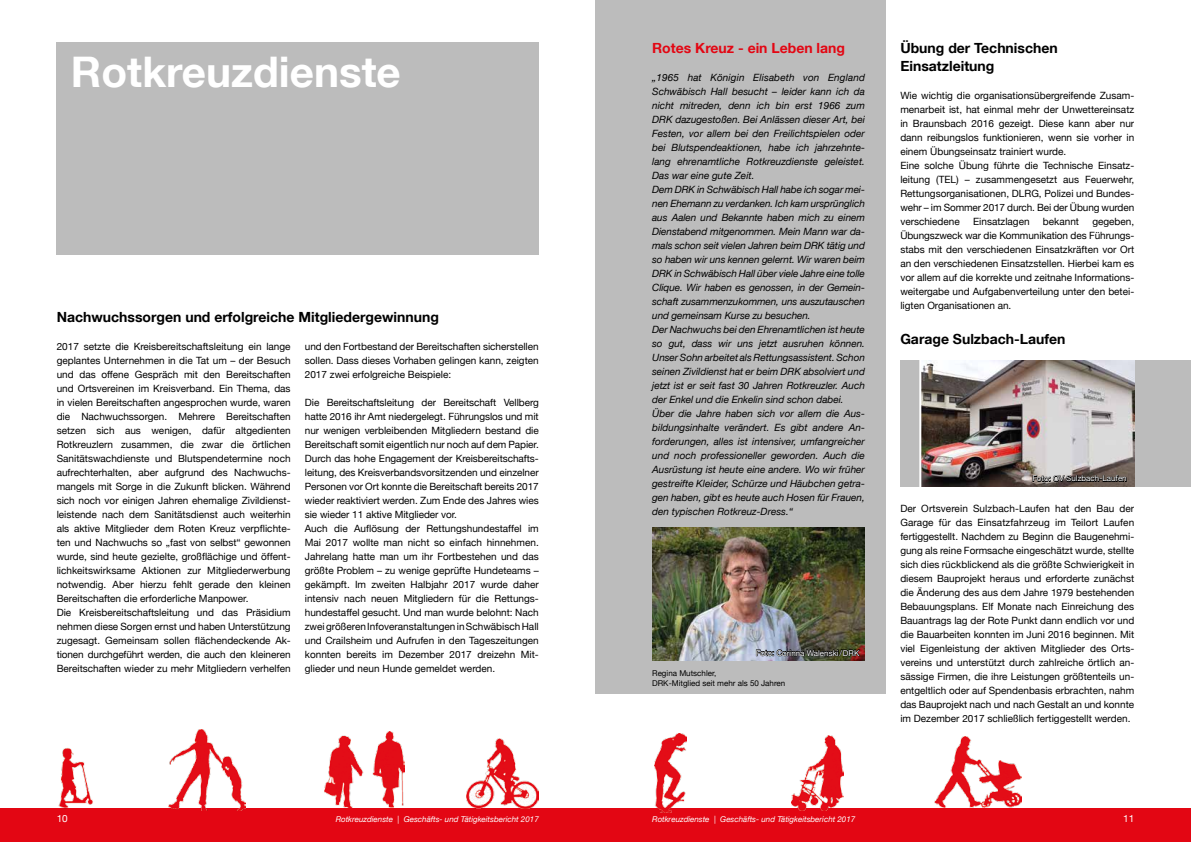
<style>
.page{position:relative;width:1191px;height:842px;background:#fff}
.page>*{position:absolute;margin:0;border:0;box-sizing:border-box;transform-origin:0 0}
.t1{font:700 42.2px "Helvetica Neue LT Com";color:#fff}
.t2{font:700 14px/18px "Helvetica Neue LT Com";color:#000}
.t3{font:700 14px "Helvetica Neue LT Com";color:#e30613}
.t4{font:10px/14px "Helvetica Neue";color:#000}
.t5{font:italic 10px/14px "Helvetica Neue LT Com";letter-spacing:-.005em;color:#000}
.t6{font:10px "Helvetica Neue";color:#fff}
.t7{font:italic 8px "Helvetica Neue LT Com";color:#fff}
.t8{font:8px/9.6px "Helvetica Neue";color:#000}
.t9{font:8px "Helvetica Neue";color:#fff}
</style>
<div class="page">
<div style="left:0;top:808px;width:1191px;height:34px;background:#e30613"></div>
<div style="left:57px;top:43px;width:482px;height:212px;background:#bcbcbc"></div>
<img style="left:168px;top:729px;width:77px;height:81px">
<img style="left:792px;top:735px;width:51px;height:76px">
<img style="left:934px;top:736px;width:87px;height:72px">
<img style="left:466px;top:738px;width:73px;height:70px">
<img style="left:325px;top:731px;width:79px;height:77px">
<img style="left:58px;top:748px;width:35px;height:61px">
<img style="left:654px;top:733px;width:32px;height:80px">
<div style="left:595px;top:0;width:291px;height:693px;background:#bcbcbc"></div>
<img style="left:652px;top:528px;width:213px;height:133px">
<div style="left:900px;top:360px;width:291px;height:126px;background:#bcbcbc"></div>
<img style="left:921px;top:360px;width:213px;height:126px">
<svg style="left:1032px;top:475px;width:94px;height:9px"></svg>
<hr style="left:919px;top:357px;width:2px;height:132px;background:#fff">
<svg style="left:756px;top:647px;width:104px;height:12px"></svg>
<h1 class="t1" style="left:71px;top:45px;width:331px">Rotkreuzdienste</h1>
<h2 class="t2" style="left:57px;top:307px;width:384px">Nachwuchssorgen und erfolgreiche Mitgliedergewinnung</h2>
<p class="t4" style="left:57px;top:339px;width:235px">2017 setzte die Kreisbereitschaftsleitung ein lange geplantes Unternehmen in die Tat um – der Besuch und das offene Gespräch mit den Bereitschaften und Ortsvereinen im Kreisverband. Ein Thema, das in vielen Bereitschaften angesprochen wurde, waren die Nachwuchssorgen. Mehrere Bereitschaften setzen sich aus wenigen, dafür altgedienten Rotkreuzlern zusammen, die zwar die örtlichen Sanitätswachdienste und Blutspendetermine noch aufrechterhalten, aber aufgrund des Nachwuchs&shy;mangels mit Sorge in die Zukunft blicken. Während sich noch vor einigen Jahren ehemalige Zivildienst&shy;leistende nach dem Sanitätsdienst auch weiterhin als aktive Mitglieder dem Roten Kreuz verpflichte&shy;ten und Nachwuchs so „fast von selbst“ gewonnen wurde, sind heute gezielte, großflächige und öffent&shy;lichkeitswirksame Aktionen zur Mitgliederwerbung notwendig. Aber hierzu fehlt gerade den kleinen Bereitschaften die erforderliche Manpower.<br>Die Kreisbereitschaftsleitung und das Präsidium nehmen diese Sorgen ernst und haben Unterstützung zugesagt. Gemeinsam sollen flächendeckende Ak&shy;tionen durchgeführt werden, die auch den kleineren Bereitschaften wieder zu mehr Mitgliedern verhelfen</p>
<p class="t4" style="left:305px;top:339px;width:235px;text-align:justify">und den Fortbestand der Bereitschaften sicherstellen sollen. Dass dieses Vorhaben gelingen kann, zeigten 2017 zwei erfolgreiche Beispiele:</p>
<p class="t4" style="left:305px;top:395px;width:235px">Die Bereitschaftsleitung der Bereitschaft Vellberg hatte 2016 ihr Amt niedergelegt. Führungslos und mit nur wenigen verbleibenden Mitgliedern bestand die Bereitschaft somit eigentlich nur noch auf dem Papier.<br>Durch das hohe Engagement der Kreisbereitschafts&shy;leitung, des Kreisverbandsvorsitzenden und einzelner Personen vor Ort konnte die Bereitschaft bereits 2017 wieder reaktiviert werden. Zum Ende des Jahres wies sie wieder 11 aktive Mitglieder vor.<br>Auch die Auflösung der Rettungshundestaffel im Mai 2017 wollte man nicht so einfach hinnehmen.<br>Jahrelang hatte man um ihr Fortbestehen und das größte Problem – zu wenige geprüfte Hundeteams – gekämpft. Im zweiten Halbjahr 2017 wurde daher intensiv nach neuen Mitgliedern für die Rettungs&shy;hundestaffel gesucht. Und man wurde belohnt: Nach zwei größeren Infoveranstaltungen in Schwäbisch Hall und Crailsheim und Aufrufen in den Tageszeitungen konnten bereits im Dezember 2017 dreizehn Mit&shy;glieder und neun Hunde gemeldet werden.</p>
<h2 class="t3" style="left:652px;top:39px;width:194px">Rotes Kreuz - ein Leben lang</h2>
<p class="t5" style="left:652px;top:70px;width:214px">„1965 hat Königin Elisabeth von England Schwäbisch Hall besucht – leider kann ich da nicht mitreden, denn ich bin erst 1966 zum DRK dazugestoßen. Bei Anlässen dieser Art, bei Festen, vor allem bei den Freilichtspielen oder bei Blutspendeaktionen, habe ich jahrzehnte&shy;lang ehrenamtliche Rotkreuzdienste geleistet.<br>Das war eine gute Zeit.<br>Dem DRK in Schwäbisch Hall habe ich sogar mei&shy;nen Ehemann zu verdanken. Ich kam ursprünglich aus Aalen und Bekannte haben mich zu einem Dienstabend mitgenommen. Mein Mann war da&shy;mals schon seit vielen Jahren beim DRK tätig und so haben wir uns kennen gelernt. Wir waren beim DRK in Schwäbisch Hall über viele Jahre eine tolle Clique. Wir haben es genossen, in der Gemein&shy;schaft zusammenzukommen, uns auszutauschen und gemeinsam Kurse zu besuchen.<br>Der Nachwuchs bei den Ehrenamtlichen ist heute so gut, dass wir uns jetzt ausruhen können.<br>Unser Sohn arbeitet als Rettungsassistent. Schon seinen Zivildienst hat er beim DRK absolviert und jetzt ist er seit fast 30 Jahren Rotkreuzler. Auch der Enkel und die Enkelin sind schon dabei.<br>Über die Jahre haben sich vor allem die Aus&shy;bildungsinhalte verändert. Es gibt andere An&shy;forderungen, alles ist intensiver, umfangreicher und noch professioneller geworden. Auch die Ausrüstung ist heute eine andere. Wo wir früher gestreifte Kleider, Schürze und Häubchen getra&shy;gen haben, gibt es heute auch Hosen für Frauen, den typischen Rotkreuz-Dress.“</p>
<p class="t9" style="left:756px;top:648px;width:105px">Foto: Corinna Walenski/DRK</p>
<p class="t8" style="left:652px;top:668px;width:135px">Regina Mutschler,<br>DRK-Mitglied seit mehr als 50 Jahren</p>
<h2 class="t2" style="left:900px;top:38px;width:159px">Übung der Technischen<br>Einsatzleitung</h2>
<p class="t4" style="left:900px;top:88px;width:235px">Wie wichtig die organisationsübergreifende Zusam&shy;menarbeit ist, hat einmal mehr der Unwettereinsatz in Braunsbach 2016 gezeigt. Diese kann aber nur dann reibungslos funktionieren, wenn sie vorher in einem Übungseinsatz trainiert wurde.<br>Eine solche Übung führte die Technische Einsatz&shy;leitung (TEL) – zusammengesetzt aus Feuerwehr, Rettungsorganisationen, DLRG, Polizei und Bundes&shy;wehr – im Sommer 2017 durch. Bei der Übung wurden verschiedene</p>
<p class="t4" style="left:900px;top:214px;width:235px;text-align:justify;text-indent:192px">gegeben, Übungszweck war die Kommunikation des Führungs&shy;stabs mit den verschiedenen Einsatzkräften vor Ort an den verschiedenen Einsatzstellen. Hierbei kam es vor allem auf die korrekte und zeitnahe Informations&shy;weitergabe und Aufgabenverteilung unter den betei&shy;ligten Organisationen an.</p>
<p class="t4" style="left:973px;top:214px;width:58px">Einsatzlagen</p>
<p class="t4" style="left:1043px;top:214px;width:38px">bekannt</p>
<h2 class="t2" style="left:900px;top:330px;width:167px">Garage Sulzbach-Laufen</h2>
<p class="t9" style="left:1032px;top:474px;width:96px">Foto: OV Sulzbach-Laufen</p>
<p class="t4" style="left:900px;top:501px;width:235px;text-align:justify">Der Ortsverein Sulzbach-Laufen hat den Bau der Garage für das Einsatzfahrzeug im Teilort Laufen fertiggestellt. Nachdem zu Beginn die Baugenehmi&shy;gung als reine Formsache eingeschätzt wurde, stellte sich dies rückblickend als die größte Schwierigkeit in diesem Bauprojekt heraus und erforderte zunächst die Änderung des aus dem Jahre 1979 bestehenden Bebauungsplans. Elf Monate nach Einreichung des Bauantrags lag der Rote Punkt dann endlich vor und die Bauarbeiten konnten im Juni 2016 beginnen. Mit viel Eigenleistung der aktiven Mitglieder des Orts&shy;vereins und unterstützt durch zahlreiche örtlich an&shy;sässige Firmen, die ihre Leistungen größtenteils un&shy;entgeltlich oder auf Spendenbasis erbrachten, nahm das Bauprojekt nach und nach Gestalt an und konnte im Dezember 2017 schließlich fertiggestellt werden.</p>
<p class="t6" style="left:57px;top:813px;width:13px">10</p>
<p class="t7" style="left:336px;top:814px;width:205px">Rotkreuzdienste | Geschäfts- und Tätigkeitsbericht 2017</p>
<p class="t7" style="left:652px;top:814px;width:205px">Rotkreuzdienste | Geschäfts- und Tätigkeitsbericht 2017</p>
<p class="t6" style="left:1123px;top:813px;width:13px">11</p>
</div>
